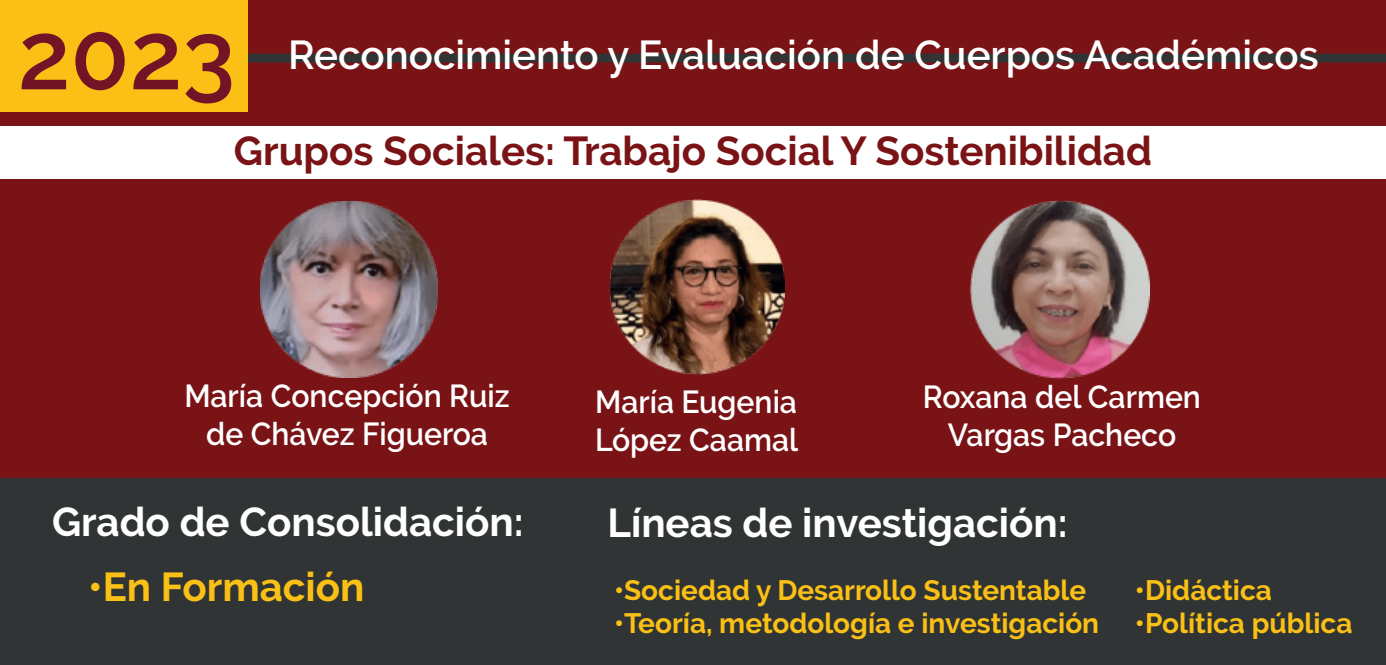
<style>
.page{position:relative;width:1386px;height:665px;background:#fff}
.page>*{position:absolute;margin:0;border:0;box-sizing:border-box;transform-origin:0 0}
.t1{font:600 96.25px "Raleway";color:#721426}
.t2{font:600 40.25px "Raleway";color:#fff}
.t3{font:700 40.25px "Raleway";color:#7a1316}
.t4{font:700 40.25px "Raleway";color:#fff}
.t5{font:700 40.25px "Raleway";color:#fac015}
.t6{font:600 31.85px/38.1px "Raleway";color:#fff;text-align:center;scale:.95 1}
.t7{font:700 28px "Raleway";color:#fac015}
</style>
<div class="page">
<div style="left:0;top:477px;width:1385px;height:188px;background:#303434"></div>
<div style="left:0;top:0;width:1386px;height:477px;background:#7a1316"></div>
<div style="left:1px;top:54px;width:1385px;height:8px;background:#303434"></div>
<div style="left:0;top:127px;width:1386px;height:52px;background:#fff"></div>
<img style="left:609px;top:200px;width:175px;height:175px">
<img style="left:261px;top:201px;width:176px;height:177px">
<img style="left:971px;top:200px;width:178px;height:179px">
<div style="left:0;top:0;width:248px;height:111px;background:#fac015"></div>
<h1 class="t1" style="left:18px;top:0;width:219px">2023</h1>
<h2 class="t2" style="left:288px;top:32px;width:1032px">Reconocimiento y Evaluación de Cuerpos Académicos</h2>
<h2 class="t3" style="left:234px;top:128px;width:920px">Grupos Sociales: Trabajo Social Y Sostenibilidad</h2>
<p class="t6" style="left:184px;top:377px;width:344px">María Concepción Ruiz de Chávez Figueroa</p>
<p class="t6" style="left:923px;top:378px;width:294px">Roxana del Carmen<br>Vargas Pacheco</p>
<p class="t6" style="left:595px;top:383px;width:215px;text-align:left">María Eugenia<br>López Caamal</p>
<h2 class="t4" style="left:52px;top:499px;width:473px">Grado de Consolidación:</h2>
<h2 class="t4" style="left:608px;top:500px;width:462px">Líneas de investigación:</h2>
<h2 class="t5" style="left:88px;top:564px;width:278px">•En Formación</h2>
<p class="t7" style="left:614px;top:574px;width:474px">•Sociedad y Desarrollo Sustentable</p>
<p class="t7" style="left:614px;top:607px;width:487px">•Teoría, metodología e investigación</p>
<p class="t7" style="left:1135px;top:574px;width:139px">•Didáctica</p>
<p class="t7" style="left:1135px;top:607px;width:219px">•Política pública</p>
</div>
